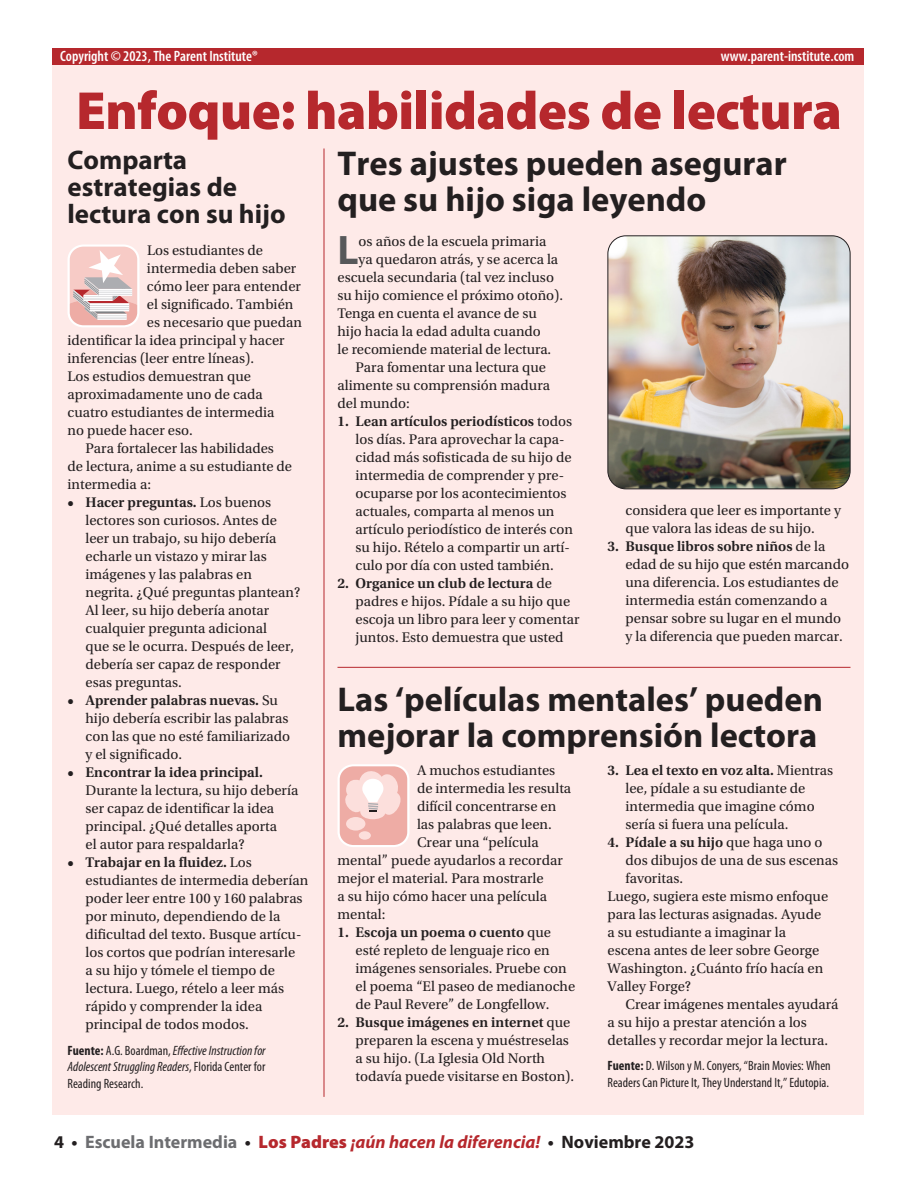
<style>
.page{position:relative;width:918px;height:1188px;background:#fff}
.page>*{position:absolute;margin:0;border:0;box-sizing:border-box;transform-origin:0 0}
.t1{font:900 54px "Myriad Pro";letter-spacing:-.01em;color:#b6282d}
.t2{font:700 41.4px "Myriad Pro";color:#57585a}
.t3{font:700 34.5px/36px "Myriad Pro";color:#231f20}
.t4{font:700 27px/27px "Myriad Pro";color:#231f20}
.t5{font:italic 700 18px "Myriad Pro";color:#b6282d}
.t6{font:600 condensed 15px "Myriad Pro";color:#fff}
.t7{font:14.7px/18px "Utopia Std";color:#231f20}
.t8{font:600 14.7px "Utopia Std";color:#231f20}
.t9{font:italic condensed 13.5px/16.5px "Myriad Pro";color:#231f20;text-align:justify}
.t10{font:condensed 13.5px/16.5px "Myriad Pro";color:#231f20}
.s1{font-weight:600}
.s2{font-weight:700;font-style:normal}
.s3{font-style:normal}
.s4{font-weight:400}
.s5{font-weight:700}
.s6{font-style:normal;color:#231f20}
.s7{font-style:normal;color:#6c6d70}
.s8{font-weight:900;font-style:normal}
</style>
<div class="page">
<div style="left:53px;top:64px;width:811px;height:1050px;background:#feeae8"></div>
<div style="left:53px;top:49px;width:811px;height:16px;background:#b6282d"></div>
<hr style="left:338px;top:667px;width:512px;height:1px;background:#b6282d">
<hr style="left:324px;top:148px;width:1px;height:949px;background:#b6282d">
<svg style="left:68px;top:244px;width:72px;height:83px;background:#ebcdcb"></svg>
<svg style="left:338px;top:764px;width:72px;height:83px"></svg>
<img style="left:608px;top:236px;width:242px;height:253px">
<div style="left:608px;top:235px;width:242px;height:254px;border:1px solid #231f20;border-radius:18px"></div>
<p class="t6" style="left:60px;top:46px;width:199px">Copyright © 2023, The Parent Institute®</p>
<p class="t6" style="left:721px;top:46px;width:135px">www.parent-institute.com</p>
<h1 class="t1" style="left:76px;top:75px;width:767px">Enfoque: habilidades de lectura</h1>
<h3 class="t4" style="left:68px;top:145px;width:220px">Comparta estrategias de lectura con su hijo</h3>
<h3 class="t3" style="left:338px;top:144px;width:451px">Tres ajustes pueden asegurar que su hijo siga leyendo</h3>
<p class="t7" style="left:147px;top:242px;width:117px">Los estudiantes de</p>
<p class="t7" style="left:147px;top:260px;width:151px">intermedia deben saber</p>
<p class="t7" style="left:147px;top:278px;width:155px">cómo leer para entender</p>
<p class="t7" style="left:147px;top:296px;width:148px">el significado. También</p>
<p class="t7" style="left:147px;top:314px;width:157px">es necesario que puedan</p>
<p class="t7" style="left:68px;top:332px;width:219px">identificar la idea principal y hacer</p>
<p class="t7" style="left:68px;top:350px;width:188px">inferencias (leer entre líneas).</p>
<p class="t7" style="left:68px;top:368px;width:185px">Los estudios demuestran que</p>
<p class="t7" style="left:68px;top:386px;width:197px">aproximadamente uno de cada</p>
<p class="t7" style="left:68px;top:404px;width:209px">cuatro estudiantes de intermedia</p>
<p class="t7" style="left:68px;top:422px;width:127px">no puede hacer eso.</p>
<p class="t7" style="left:85px;top:440px;width:190px">Para fortalecer las habilidades</p>
<p class="t7" style="left:68px;top:458px;width:226px">de lectura, anime a su estudiante de</p>
<p class="t7" style="left:68px;top:476px;width:85px">intermedia a:</p>
<p class="t7" style="left:86px;top:494px;width:216px;text-indent:-18px"><span class="s1">• Hacer preguntas.</span> Los buenos lectores son curiosos. Antes de leer un trabajo, su hijo debería echarle un vistazo y mirar las imágenes y las palabras en negrita. ¿Qué preguntas plantean?<br>Al leer, su hijo debería anotar cualquier pregunta adicional<br>que se le ocurra. Después de leer, debería ser capaz de responder esas preguntas.</p>
<p class="t7" style="left:86px;top:692px;width:206px;text-indent:-18px"><span class="s1">• Aprender palabras nuevas.</span> Su hijo debería escribir las palabras con las que no esté familiarizado y el significado.</p>
<p class="t8" style="left:68px;top:764px;width:197px">• Encontrar la idea principal.</p>
<p class="t7" style="left:86px;top:782px;width:214px">Durante la lectura, su hijo debería ser capaz de identificar la idea principal. ¿Qué detalles aporta<br>el autor para respaldarla?</p>
<p class="t7" style="left:86px;top:854px;width:224px;text-indent:-18px"><span class="s1">• Trabajar en la fluidez.</span> Los estudiantes de intermedia deberían poder leer entre 100 y 160 palabras por minuto, dependiendo de la dificultad del texto. Busque artícu&shy;los cortos que podrían interesarle<br>a su hijo y tómele el tiempo de lectura. Luego, rételo a leer más rápido y comprender la idea principal de todos modos.</p>
<p class="t9" style="left:68px;top:1042px;width:200px"><span class="s2">Fuente:</span> <span class="s3">A.G. Boardman,</span> Effective Instruction for Adolescent Struggling Readers<span class="s3">, Florida Center for Reading Research.</span></p>
<h2 class="t2" style="left:338px;top:223px;width:23px">L</h2>
<p class="t7" style="left:359px;top:233px;width:189px">os años de la escuela primaria</p>
<p class="t7" style="left:359px;top:251px;width:201px">ya quedaron atrás, y se acerca la</p>
<p class="t7" style="left:338px;top:269px;width:218px">escuela secundaria (tal vez incluso</p>
<p class="t7" style="left:338px;top:287px;width:227px">su hijo comience el próximo otoño).</p>
<p class="t7" style="left:338px;top:305px;width:201px">Tenga en cuenta el avance de su</p>
<p class="t7" style="left:338px;top:323px;width:205px">hijo hacia la edad adulta cuando</p>
<p class="t7" style="left:338px;top:341px;width:215px">le recomiende material de lectura.</p>
<p class="t7" style="left:355px;top:359px;width:192px">Para fomentar una lectura que</p>
<p class="t7" style="left:338px;top:377px;width:214px">alimente su comprensión madura</p>
<p class="t7" style="left:338px;top:395px;width:74px">del mundo:</p>
<p class="t7" style="left:356px;top:413px;width:219px;text-indent:-18px"><span class="s1">1. Lean artículos periodísticos</span> todos los días. Para aprovechar la capa&shy;cidad más sofisticada de su hijo de intermedia de comprender y pre&shy;ocuparse por los acontecimientos actuales, comparta al menos un artículo periodístico de interés con su hijo. Rételo a compartir un artí&shy;culo por día con usted también.</p>
<p class="t7" style="left:356px;top:575px;width:225px;text-indent:-18px"><span class="s1">2. Organice un club de lectura</span> de padres e hijos. Pídale a su hijo que escoja un libro para leer y comentar juntos. Esto demuestra que usted</p>
<p class="t7" style="left:625px;top:502px;width:217px">considera que leer es importante y que valora las ideas de su hijo.</p>
<p class="t7" style="left:626px;top:538px;width:225px;text-indent:-18px"><span class="s1">3. Busque libros sobre niños</span> de la edad de su hijo que estén marcando una diferencia. Los estudiantes de intermedia están comenzando a pensar sobre su lugar en el mundo y la diferencia que pueden marcar.</p>
<h3 class="t3" style="left:338px;top:680px;width:487px">Las ‘películas mentales’ pueden mejorar la comprensión lectora</h3>
<p class="t7" style="left:417px;top:761px;width:140px">A muchos estudiantes</p>
<p class="t7" style="left:417px;top:779px;width:156px">de intermedia les resulta</p>
<p class="t7" style="left:417px;top:797px;width:141px">difícil concentrarse en</p>
<p class="t7" style="left:417px;top:815px;width:136px">las palabras que leen.</p>
<p class="t7" style="left:417px;top:833px;width:123px">Crear una “película</p>
<p class="t7" style="left:338px;top:851px;width:227px">mental” puede ayudarlos a recordar</p>
<p class="t7" style="left:338px;top:869px;width:208px">mejor el material. Para mostrarle</p>
<p class="t7" style="left:338px;top:887px;width:211px">a su hijo cómo hacer una película</p>
<p class="t7" style="left:338px;top:905px;width:50px">mental:</p>
<p class="t7" style="left:356px;top:923px;width:221px;text-indent:-18px"><span class="s1">1. Escoja un poema o cuento</span> que esté repleto de lenguaje rico en imágenes sensoriales. Pruebe con el poema “El paseo de medianoche de Paul Revere” de Longfellow.</p>
<p class="t7" style="left:356px;top:1013px;width:220px;text-indent:-18px"><span class="s1">2. Busque imágenes en internet</span> que preparen la escena y muéstreselas a su hijo. (La Iglesia Old North todavía puede visitarse en Boston).</p>
<p class="t7" style="left:626px;top:761px;width:209px;text-indent:-18px"><span class="s1">3. Lea el texto en voz alta.</span> Mientras lee, pídale a su estudiante de intermedia que imagine cómo sería si fuera una película.</p>
<p class="t8" style="left:608px;top:834px;width:216px">4. Pídale a su hijo <span class="s4">que haga uno o</span></p>
<p class="t7" style="left:626px;top:851px;width:214px">dos dibujos de una de sus escenas</p>
<p class="t7" style="left:626px;top:869px;width:59px">favoritas.</p>
<p class="t7" style="left:608px;top:887px;width:222px">Luego, sugiera este mismo enfoque</p>
<p class="t7" style="left:608px;top:905px;width:215px">para las lecturas asignadas. Ayude</p>
<p class="t7" style="left:608px;top:923px;width:180px">a su estudiante a imaginar la</p>
<p class="t7" style="left:608px;top:941px;width:213px">escena antes de leer sobre George</p>
<p class="t7" style="left:608px;top:959px;width:217px">Washington. ¿Cuánto frío hacía en</p>
<p class="t7" style="left:608px;top:977px;width:85px">Valley Forge?</p>
<p class="t7" style="left:625px;top:995px;width:215px">Crear imágenes mentales ayudará</p>
<p class="t7" style="left:608px;top:1013px;width:201px">a su hijo a prestar atención a los</p>
<p class="t7" style="left:608px;top:1031px;width:222px">detalles y recordar mejor la lectura.</p>
<p class="t10" style="left:608px;top:1058px;width:225px"><span class="s5">Fuente:</span> D. Wilson y M. Conyers, “Brain Movies: When<br>Readers Can Picture It, They Understand It,” Edutopia.</p>
<p class="t5" style="left:54px;top:1130px;width:642px"><span class="s6">4 •</span> <span class="s7">Escuela Intermedia</span> <span class="s6">•</span> <span class="s8">Los Padres</span> ¡aún hacen la diferencia! <span class="s6">• Noviembre 2023</span></p>
</div>
